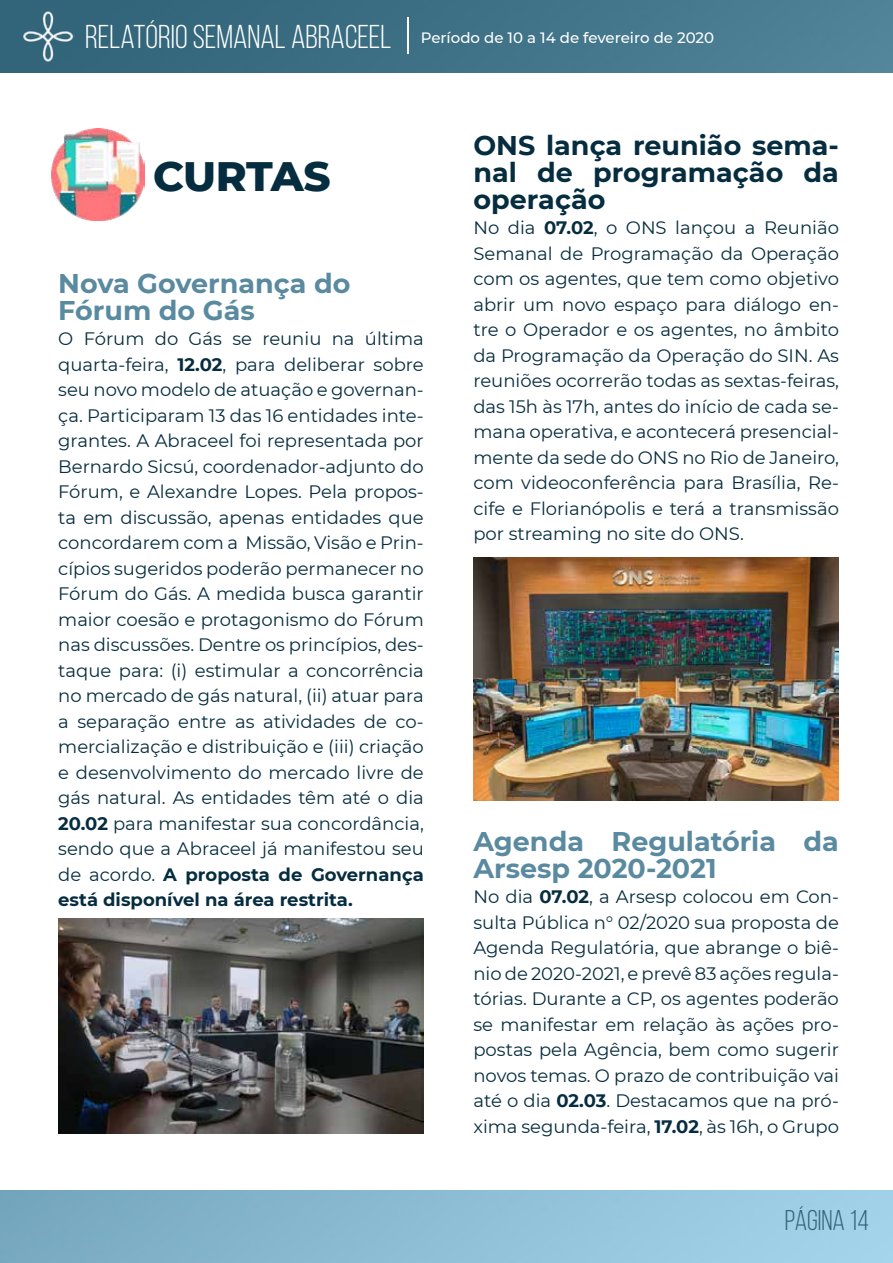
<style>
.page{position:relative;width:893px;height:1263px;background:#fff}
.page>*{position:absolute;margin:0;border:0;box-sizing:border-box;transform-origin:0 0}
.t1{font:800 42px "Montserrat";letter-spacing:-.02em;color:#062d3f}
.t2{font:33px "Bebas Neue";color:#fff}
.t3{font:28.5px "Bebas Neue";color:#326479}
.t4{font:700 27px/27px "Montserrat";color:#5a8aa0}
.t5{font:700 27px/27px "Montserrat";color:#062d3f;text-align:justify}
.t6{font:18px/25.5px "Montserrat";color:#062d3f;text-align:justify}
.t7{font:500 15px "Montserrat";color:#fff}
.s1{font-weight:700}
</style>
<div class="page">
<img style="left:0;top:0;width:893px;height:72px">
<img style="left:21px;top:10px;width:53px;height:52px">
<hr style="left:407px;top:17px;width:2px;height:37px;background:#fff">
<img style="left:52px;top:129px;width:92px;height:92px">
<img style="left:473px;top:557px;width:366px;height:244px">
<img style="left:58px;top:919px;width:366px;height:215px">
<h2 class="t2" style="left:85px;top:19px;width:308px">RELATÓRIO SEMANAL ABRACEEL</h2>
<p class="t7" style="left:421px;top:27px;width:295px">Período de 10 a 14 de fevereiro de 2020</p>
<h1 class="t1" style="left:153px;top:146px;width:179px">CURTAS</h1>
<h3 class="t4" style="left:58px;top:268px;width:294px">Nova Governança do<br>Fórum do Gás</h3>
<p class="t6" style="left:58px;top:325px;width:367px">O Fórum do Gás se reuniu na última quarta-feira, <span class="s1">12.02</span>, para deliberar sobre seu novo modelo de atuação e governan&shy;ça. Participaram 13 das 16 entidades inte&shy;grantes. A Abraceel foi representada por Bernardo Sicsú, coordenador-adjunto do Fórum, e Alexandre Lopes. Pela propos&shy;ta em discussão, apenas entidades que concordarem com a Missão, Visão e Prin&shy;cípios sugeridos poderão permanecer no Fórum do Gás. A medida busca garantir maior coesão e protagonismo do Fórum nas discussões. Dentre os princípios, des&shy;taque para: (i) estimular a concorrência no mercado de gás natural, (ii) atuar para a separação entre as atividades de co&shy;mercialização e distribuição e (iii) criação e desenvolvimento do mercado livre de gás natural. As entidades têm até o dia <span class="s1">20.02</span> para manifestar sua concordância, sendo que a Abraceel já manifestou seu de acordo. <span class="s1">A proposta de Governança está disponível na área restrita.</span></p>
<h3 class="t5" style="left:473px;top:130px;width:367px">ONS lança reunião sema&shy;nal de programação da operação</h3>
<p class="t6" style="left:473px;top:214px;width:367px">No dia <span class="s1">07.02</span>, o ONS lançou a Reunião Semanal de Programação da Operação com os agentes, que tem como objetivo abrir um novo espaço para diálogo en&shy;tre o Operador e os agentes, no âmbito da Programação da Operação do SIN. As reuniões ocorrerão todas as sextas-feiras, das 15h às 17h, antes do início de cada se&shy;mana operativa, e acontecerá presencial&shy;mente da sede do ONS no Rio de Janeiro, com videoconferência para Brasília, Re&shy;cife e Florianópolis e terá a transmissão por streaming no site do ONS.</p>
<h3 class="t4" style="left:473px;top:826px;width:367px">Agenda Regulatória da<br>Arsesp 2020-2021</h3>
<p class="t6" style="left:473px;top:883px;width:367px">No dia <span class="s1">07.02</span>, a Arsesp colocou em Con&shy;sulta Pública n° 02/2020 sua proposta de Agenda Regulatória, que abrange o biê&shy;nio de 2020-2021, e prevê 83 ações regula&shy;tórias. Durante a CP, os agentes poderão se manifestar em relação às ações pro&shy;postas pela Agência, bem como sugerir novos temas. O prazo de contribuição vai até o dia <span class="s1">02.03</span>. Destacamos que na pró&shy;xima segunda-feira, <span class="s1">17.02</span>, às 16h, o Grupo</p>
<h3 class="t3" style="left:785px;top:1205px;width:86px">PÁGINA 14</h3>
</div>
